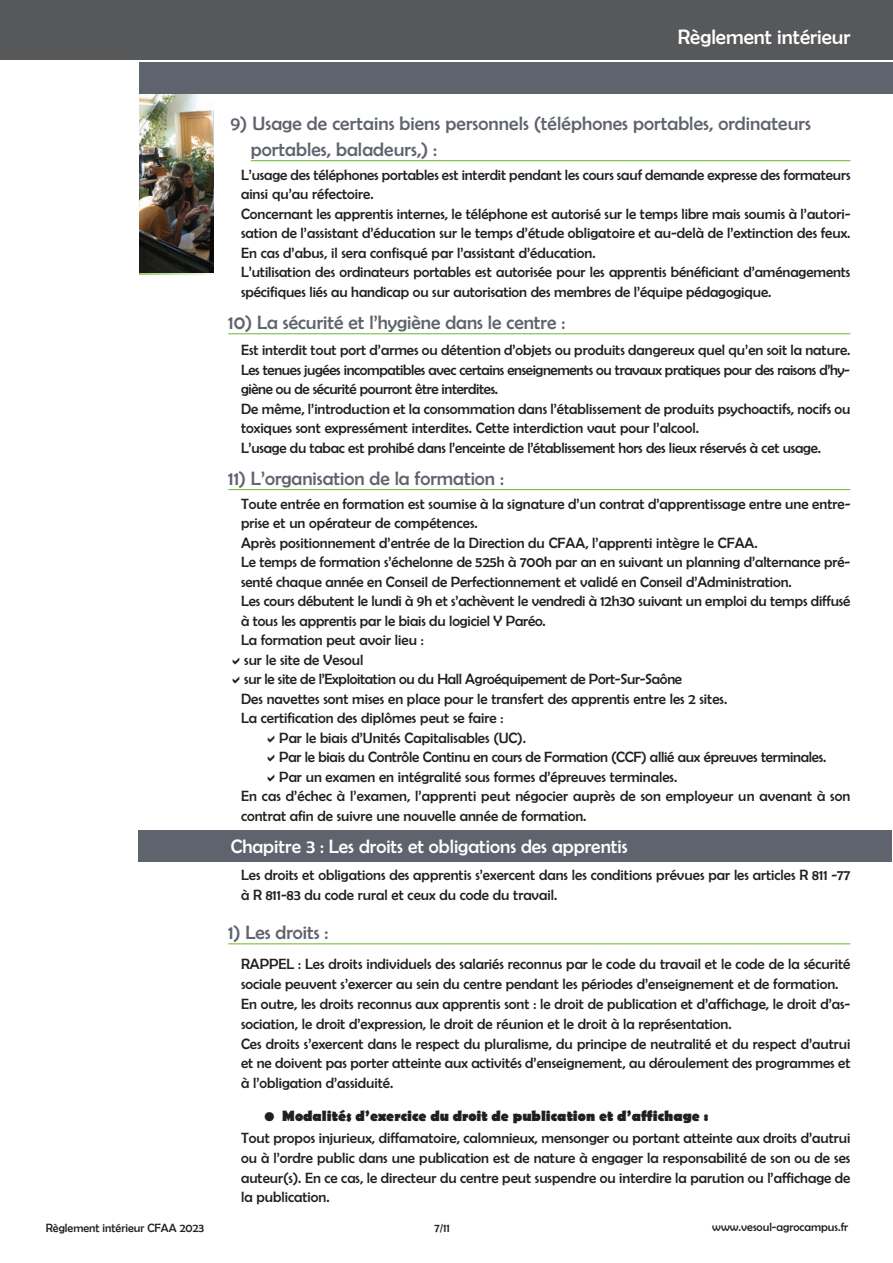
<style>
.page{position:relative;width:893px;height:1263px;background:#fff}
.page>*{position:absolute;margin:0;border:0;box-sizing:border-box;transform-origin:0 0}
.t1{font:21px "Berlin Sans FB";color:#fff}
.t2{font:19.5px/25.7px "Berlin Sans FB";letter-spacing:.005em;color:#5e636d}
.t3{font:19.5px "Berlin Sans FB";color:#fff}
.t4{font:15px/19.5px "Berlin Sans FB";color:#231f20}
.t5{font:15px "Berlin Sans FB";letter-spacing:-.02em;color:#231f20}
.t6{font:700 15px "Berlin Sans FB";color:#231f20}
.t7{font:12px "Berlin Sans FB";color:#231f20}
</style>
<div class="page">
<hr style="left:251px;top:160px;width:599px;height:1px;background:#7bc142">
<hr style="left:228px;top:333px;width:622px;height:1px;background:#7bc142">
<hr style="left:228px;top:489px;width:622px;height:1px;background:#7bc142">
<hr style="left:228px;top:943px;width:622px;height:1px;background:#7bc142">
<img style="left:139px;top:93px;width:74px;height:180px">
<div style="left:139px;top:62px;width:754px;height:31px;background:#5e636d"></div>
<div style="left:138px;top:830px;width:754px;height:31px;background:#5e636d"></div>
<div style="left:0;top:0;width:893px;height:60px;background:#57585a"></div>
<h1 class="t1" style="left:678px;top:30px;width:174px">Règlement intérieur</h1>
<h2 class="t2" style="left:251px;top:112px;width:562px;text-indent:-20px">9) Usage de certains biens personnels (téléphones portables, ordinateurs portables, baladeurs,) :</h2>
<p class="t4" style="left:241px;top:166px;width:611px">L’usage des téléphones portables est interdit pendant les cours sauf demande expresse des formateurs ainsi qu’au réfectoire.<br>Concernant les apprentis internes, le téléphone est autorisé sur le temps libre mais soumis à l’autori&shy;sation de l’assistant d’éducation sur le temps d’étude obligatoire et au-delà de l’extinction des feux.<br>En cas d’abus, il sera confisqué par l’assistant d’éducation.<br>L’utilisation des ordinateurs portables est autorisée pour les apprentis bénéficiant d’aménagements spécifiques liés au handicap ou sur autorisation des membres de l’équipe pédagogique.</p>
<h2 class="t2" style="left:228px;top:311px;width:339px">10) La sécurité et l’hygiène dans le centre :</h2>
<p class="t4" style="left:241px;top:341px;width:611px">Est interdit tout port d’armes ou détention d’objets ou produits dangereux quel qu’en soit la nature.<br>Les tenues jugées incompatibles avec certains enseignements ou travaux pratiques pour des raisons d’hy&shy;giène ou de sécurité pourront être interdites.<br>De même, l’introduction et la consommation dans l’établissement de produits psychoactifs, nocifs ou toxiques sont expressément interdites. Cette interdiction vaut pour l’alcool.<br>L’usage du tabac est prohibé dans l’enceinte de l’établissement hors des lieux réservés à cet usage.</p>
<h2 class="t2" style="left:228px;top:467px;width:277px">11) L’organisation de la formation :</h2>
<p class="t4" style="left:241px;top:495px;width:611px">Toute entrée en formation est soumise à la signature d’un contrat d’apprentissage entre une entre-</p>
<p class="t4" style="left:241px;top:514px;width:238px">prise et un opérateur de compétences.</p>
<p class="t4" style="left:241px;top:534px;width:518px">Après positionnement d’entrée de la Direction du CFAA, l’apprenti intègre le CFAA.</p>
<p class="t4" style="left:241px;top:553px;width:611px">Le temps de formation s’échelonne de 525h à 700h par an en suivant un planning d’alternance pré-</p>
<p class="t4" style="left:241px;top:573px;width:552px">senté chaque année en Conseil de Perfectionnement et validé en Conseil d’Administration.</p>
<p class="t4" style="left:241px;top:592px;width:611px">Les cours débutent le lundi à 9h et s’achèvent le vendredi à 12h30 suivant un emploi du temps diffusé</p>
<p class="t4" style="left:241px;top:612px;width:306px">à tous les apprentis par le biais du logiciel Y Paréo.</p>
<p class="t4" style="left:241px;top:631px;width:184px">La formation peut avoir lieu :</p>
<p class="t4" style="left:244px;top:651px;width:121px">sur le site de Vesoul</p>
<p class="t5" style="left:244px;top:674px;width:439px">sur le site de l’Exploitation ou du Hall Agroéquipement de Port-Sur-Saône</p>
<p class="t4" style="left:241px;top:690px;width:488px">Des navettes sont mises en place pour le transfert des apprentis entre les 2 sites.</p>
<p class="t4" style="left:241px;top:709px;width:264px">La certification des diplômes peut se faire :</p>
<p class="t4" style="left:279px;top:729px;width:248px">Par le biais d’Unités Capitalisables (UC).</p>
<p class="t4" style="left:279px;top:748px;width:549px">Par le biais du Contrôle Continu en cours de Formation (CCF) allié aux épreuves terminales.</p>
<p class="t4" style="left:279px;top:768px;width:400px">Par un examen en intégralité sous formes d’épreuves terminales.</p>
<p class="t4" style="left:241px;top:787px;width:611px">En cas d’échec à l’examen, l’apprenti peut négocier auprès de son employeur un avenant à son</p>
<p class="t4" style="left:241px;top:807px;width:347px">contrat afin de suivre une nouvelle année de formation.</p>
<h2 class="t3" style="left:231px;top:839px;width:398px">Chapitre 3 : Les droits et obligations des apprentis</h2>
<p class="t4" style="left:241px;top:866px;width:611px">Les droits et obligations des apprentis s’exercent dans les conditions prévues par les articles R 811 -77 à R 811-83 du code rural et ceux du code du travail.</p>
<h2 class="t2" style="left:228px;top:921px;width:102px">1) Les droits :</h2>
<p class="t4" style="left:241px;top:955px;width:611px">RAPPEL : Les droits individuels des salariés reconnus par le code du travail et le code de la sécurité sociale peuvent s’exercer au sein du centre pendant les périodes d’enseignement et de formation.<br>En outre, les droits reconnus aux apprentis sont : le droit de publication et d’affichage, le droit d’as&shy;sociation, le droit d’expression, le droit de réunion et le droit à la représentation.<br>Ces droits s’exercent dans le respect du pluralisme, du principe de neutralité et du respect d’autrui et ne doivent pas porter atteinte aux activités d’enseignement, au déroulement des programmes et à l’obligation d’assiduité.</p>
<p class="t6" style="left:264px;top:1110px;width:446px">• Modalités d’exercice du droit de publication et d’affichage :</p>
<p class="t4" style="left:241px;top:1129px;width:611px;text-align:justify">Tout propos injurieux, diffamatoire, calomnieux, mensonger ou portant atteinte aux droits d’autrui ou à l’ordre public dans une publication est de nature à engager la responsabilité de son ou de ses auteur(s). En ce cas, le directeur du centre peut suspendre ou interdire la parution ou l’affichage de la publication.</p>
<p class="t7" style="left:46px;top:1222px;width:160px">Règlement intérieur CFAA 2023</p>
<p class="t7" style="left:434px;top:1222px;width:17px">7/11</p>
<p class="t7" style="left:712px;top:1223px;width:137px">www.vesoul-agrocampus.fr</p>
</div>
